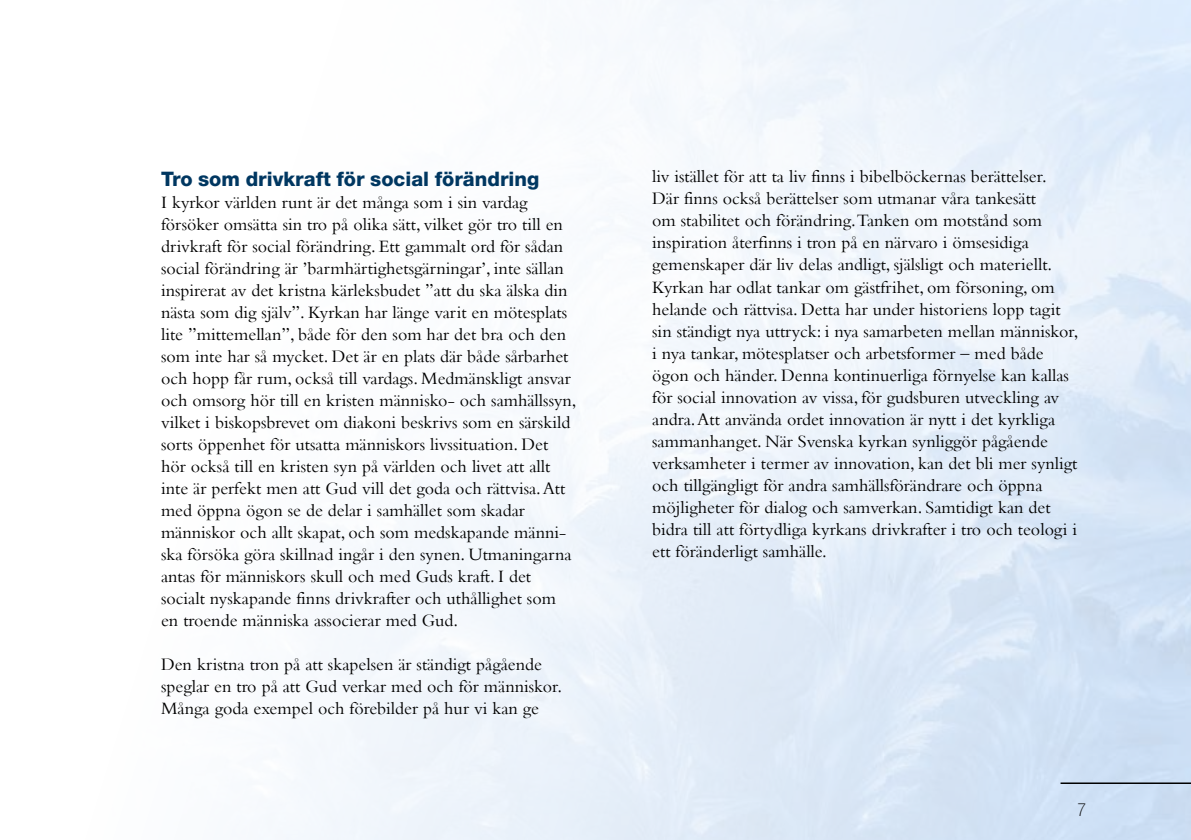
<style>
.page{position:relative;width:1191px;height:840px;background:#fff}
.page>*{position:absolute;margin:0;border:0;box-sizing:border-box;transform-origin:0 0}
.t1{font:800 20px "Helvetica Neue";color:#003761}
.t2{font:18px/22px "Bembo";color:#000}
.t3{font:100 condensed 18px "Helvetica Neue";color:#000}
</style>
<div class="page">
<img style="left:275px;top:0;width:916px;height:839px">
<hr style="left:1060px;top:782px;width:131px;height:1px;background:#000">
<p class="t1" style="left:161px;top:166px;width:380px">Tro som drivkraft för social förändring</p>
<p class="t2" style="left:161px;top:190px;width:417px">I kyrkor världen runt är det många som i sin vardag försöker omsätta sin tro på olika sätt, vilket gör tro till en drivkraft för social förändring. Ett gammalt ord för sådan social förändring är ’barmhärtighetsgärningar’, inte sällan inspirerat av det kristna kärleksbudet ”att du ska älska din nästa som dig själv”. Kyrkan har länge varit en mötesplats lite ”mittemellan”, både för den som har det bra och den som inte har så mycket. Det är en plats där både sårbarhet och hopp får rum, också till vardags. Medmänskligt ansvar och omsorg hör till en kristen människo- och samhällssyn, vilket i biskopsbrevet om diakoni beskrivs som en särskild sorts öppenhet för utsatta människors livssituation. Det hör också till en kristen syn på världen och livet att allt inte är perfekt men att Gud vill det goda och rättvisa. Att med öppna ögon se de delar i samhället som skadar människor och allt skapat, och som medskapande männi&shy;ska försöka göra skillnad ingår i den synen. Utmaningarna antas för människors skull och med Guds kraft. I det socialt nyskapande finns drivkrafter och uthållighet som en troende människa associerar med Gud.</p>
<p class="t2" style="left:161px;top:652px;width:402px">Den kristna tron på att skapelsen är ständigt pågående speglar en tro på att Gud verkar med och för människor.<br>Många goda exempel och förebilder på hur vi kan ge</p>
<p class="t2" style="left:652px;top:165px;width:428px">liv istället för att ta liv finns i bibelböckernas berättelser.<br>Där finns också berättelser som utmanar våra tankesätt<br>om stabilitet och förändring.Tanken om motstånd som inspiration återfinns i tron på en närvaro i ömsesidiga gemenskaper där liv delas andligt, själsligt och materiellt.<br>Kyrkan har odlat tankar om gästfrihet, om försoning, om helande och rättvisa. Detta har under historiens lopp tagit sin ständigt nya uttryck: i nya samarbeten mellan människor, i nya tankar, mötesplatser och arbetsformer – med både ögon och händer. Denna kontinuerliga förnyelse kan kallas för social innovation av vissa, för gudsburen utveckling av andra. Att använda ordet innovation är nytt i det kyrkliga sammanhanget. När Svenska kyrkan synliggör pågående verksamheter i termer av innovation, kan det bli mer synligt och tillgängligt för andra samhällsförändrare och öppna möjligheter för dialog och samverkan. Samtidigt kan det bidra till att förtydliga kyrkans drivkrafter i tro och teologi i ett föränderligt samhälle.</p>
<p class="t3" style="left:1077px;top:799px;width:10px">7</p>
</div>
